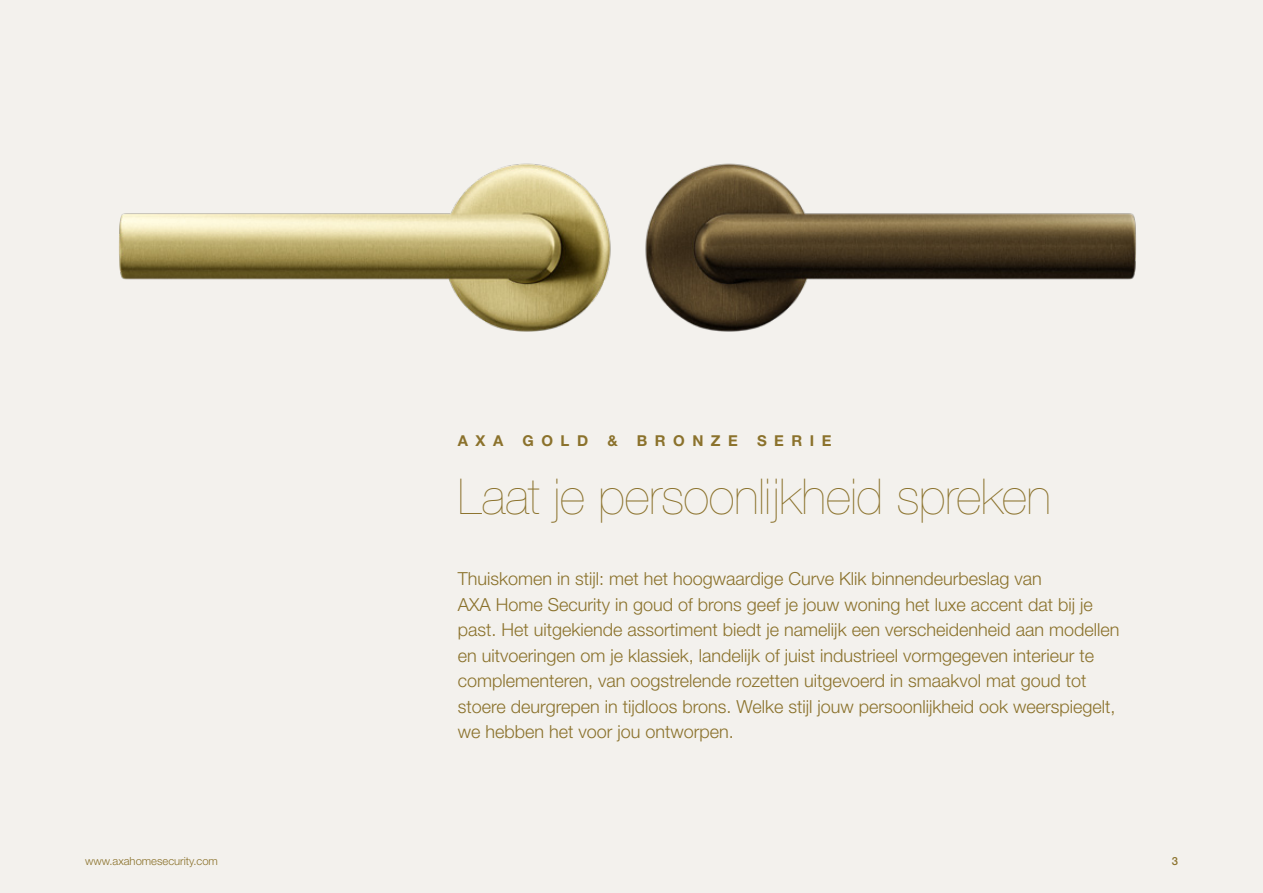
<style>
.page{position:relative;width:1263px;height:893px;background:#f3f1ed}
.page>*{position:absolute;margin:0;border:0;box-sizing:border-box;transform-origin:0 0}
.t1{font:200 49.5px "Helvetica Neue LT Pro";letter-spacing:-.005em;color:#8b722c}
.t2{font:300 18px/25.5px "Helvetica Neue LT Pro";color:#8b722c}
.t3{font:700 15px "Helvetica Neue LT Pro";letter-spacing:.5em;color:#8b722c}
.t4{font:300 11.25px "Helvetica Neue LT Pro";color:#8b722c}
.t5{font:500 11.25px "Helvetica Neue LT Pro";color:#8b722c}
</style>
<div class="page">
<img style="left:668px;top:163px;width:469px;height:169px">
<img style="left:119px;top:163px;width:549px;height:169px">
<p class="t3" style="left:458px;top:431px;width:47px">AXA</p>
<p class="t3" style="left:523px;top:431px;width:67px">GOLD</p>
<p class="t3" style="left:607px;top:431px;width:12px">&amp;</p>
<p class="t3" style="left:637px;top:431px;width:103px">BRONZE</p>
<p class="t3" style="left:757px;top:431px;width:76px">SERIE</p>
<h1 class="t1" style="left:458px;top:468px;width:595px">Laat je persoonlijkheid spreken</h1>
<p class="t2" style="left:458px;top:566px;width:663px">Thuiskomen in stijl: met het hoogwaardige Curve Klik binnendeurbeslag van<br>AXA Home Security in goud of brons geef je jouw woning het luxe accent dat bij je past. Het uitgekiende assortiment biedt je namelijk een verscheidenheid aan modellen en uitvoeringen om je klassiek, landelijk of juist industrieel vormgegeven interieur te complementeren, van oogstrelende rozetten uitgevoerd in smaakvol mat goud tot stoere deurgrepen in tijdloos brons. Welke stijl jouw persoonlijkheid ook weerspiegelt, we hebben het voor jou ontworpen.</p>
<p class="t4" style="left:85px;top:854px;width:134px">www.axahomesecurity.com</p>
<p class="t5" style="left:1172px;top:854px;width:8px">3</p>
</div>
